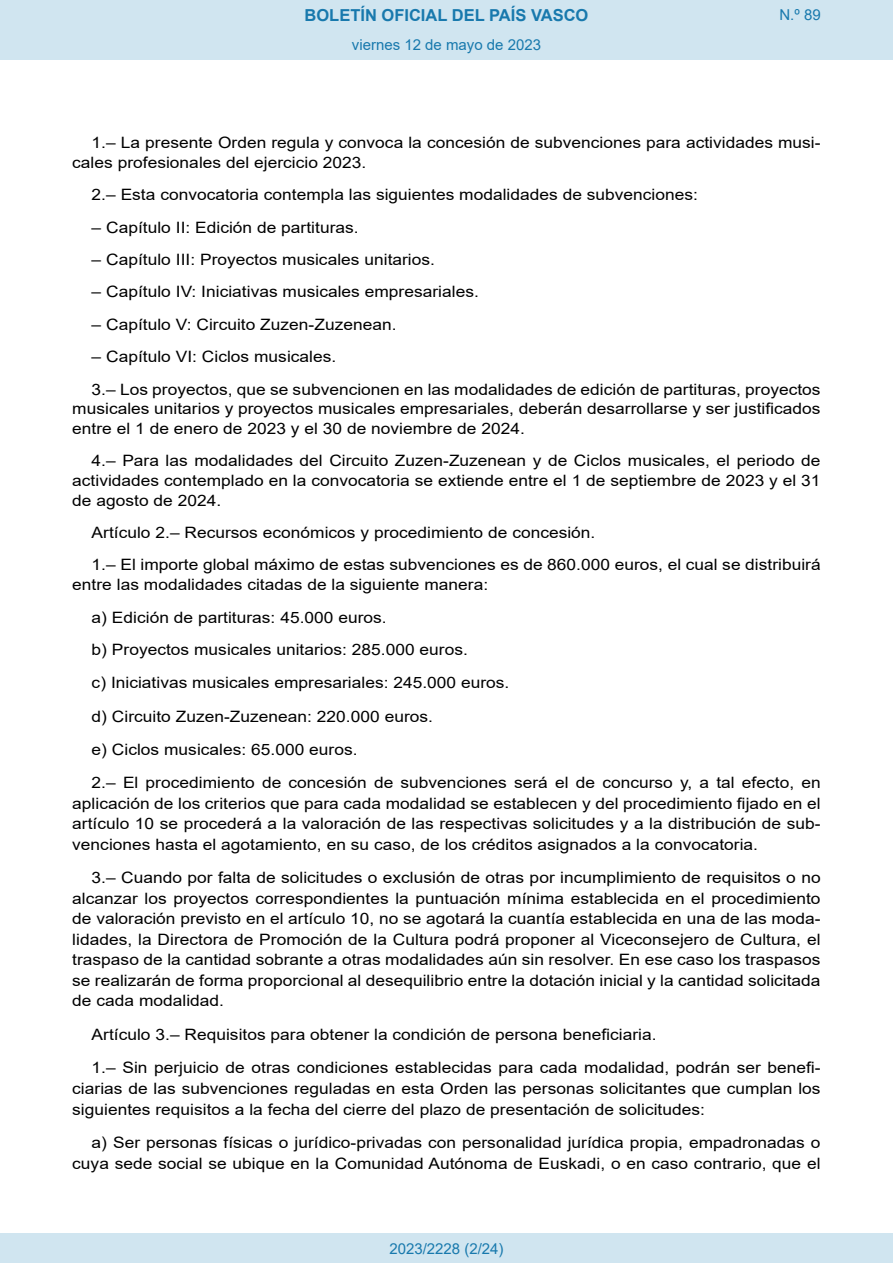
<style>
.page{position:relative;width:893px;height:1263px;background:#fff}
.page>*{position:absolute;margin:0;border:0;box-sizing:border-box;transform-origin:0 0}
.t1{font:700 16.5px "Arial";color:#1879ad}
.BOPVDetalle{font:15.6px/20.5px "Arial";color:#000;text-align:justify;scale:1.11 1}
.Paginacion_Centro{font:15px "Arial";color:#1879ad}
</style>
<div class="page">
<div style="left:0;top:0;width:893px;height:60px;background:#d0e5f0"></div>
<div style="left:0;top:1233px;width:893px;height:30px;background:#d0e5f0"></div>
<p class="t1" style="left:305px;top:3px;width:285px">BOLETÍN OFICIAL DEL PAÍS VASCO</p>
<p class="Paginacion_Centro" style="left:352px;top:35px;width:191px">viernes 12 de mayo de 2023</p>
<p class="Paginacion_Centro" style="left:779px;top:5px;width:43px">N.º 89</p>
<p class="BOPVDetalle" style="left:72px;top:133px;width:676px;line-height:19.6px;text-indent:19px">1.– La presente Orden regula y convoca la concesión de subvenciones para actividades musi&shy;cales profesionales del ejercicio 2023.</p>
<p class="BOPVDetalle" style="left:92px;top:184px;width:548px">2.– Esta convocatoria contempla las siguientes modalidades de subvenciones:</p>
<p class="BOPVDetalle" style="left:92px;top:217px;width:242px">– Capítulo II: Edición de partituras.</p>
<p class="BOPVDetalle" style="left:92px;top:249px;width:311px">– Capítulo III: Proyectos musicales unitarios.</p>
<p class="BOPVDetalle" style="left:92px;top:281px;width:350px">– Capítulo IV: Iniciativas musicales empresariales.</p>
<p class="BOPVDetalle" style="left:92px;top:314px;width:276px">– Capítulo V: Circuito Zuzen-Zuzenean.</p>
<p class="BOPVDetalle" style="left:92px;top:346px;width:222px">– Capítulo VI: Ciclos musicales.</p>
<p class="BOPVDetalle" style="left:72px;top:379px;width:676px;line-height:19.6px;text-indent:19px">3.– Los proyectos, que se subvencionen en las modalidades de edición de partituras, proyectos musicales unitarios y proyectos musicales empresariales, deberán desarrollarse y ser justificados entre el 1 de enero de 2023 y el 30 de noviembre de 2024.</p>
<p class="BOPVDetalle" style="left:72px;top:451px;width:676px;line-height:19.6px;text-indent:19px">4.– Para las modalidades del Circuito Zuzen-Zuzenean y de Ciclos musicales, el periodo de actividades contemplado en la convocatoria se extiende entre el 1 de septiembre de 2023 y el 31 de agosto de 2024.</p>
<p class="BOPVDetalle" style="left:92px;top:522px;width:455px">Artículo 2.– Recursos económicos y procedimiento de concesión.</p>
<p class="BOPVDetalle" style="left:72px;top:555px;width:676px;line-height:19.6px;text-indent:19px">1.– El importe global máximo de estas subvenciones es de 860.000 euros, el cual se distribuirá entre las modalidades citadas de la siguiente manera:</p>
<p class="BOPVDetalle" style="left:92px;top:607px;width:267px">a) Edición de partituras: 45.000 euros.</p>
<p class="BOPVDetalle" style="left:92px;top:639px;width:340px">b) Proyectos musicales unitarios: 285.000 euros.</p>
<p class="BOPVDetalle" style="left:92px;top:672px;width:378px">c) Iniciativas musicales empresariales: 245.000 euros.</p>
<p class="BOPVDetalle" style="left:92px;top:706px;width:309px">d) Circuito Zuzen-Zuzenean: 220.000 euros.</p>
<p class="BOPVDetalle" style="left:92px;top:739px;width:241px">e) Ciclos musicales: 65.000 euros.</p>
<p class="BOPVDetalle" style="left:72px;top:772px;width:676px;text-indent:19px">2.– El procedimiento de concesión de subvenciones será el de concurso y, a tal efecto, en aplicación de los criterios que para cada modalidad se establecen y del procedimiento fijado en el artículo 10 se procederá a la valoración de las respectivas solicitudes y a la distribución de sub&shy;venciones hasta el agotamiento, en su caso, de los créditos asignados a la convocatoria.</p>
<p class="BOPVDetalle" style="left:72px;top:867px;width:676px;text-indent:19px">3.– Cuando por falta de solicitudes o exclusión de otras por incumplimiento de requisitos o no alcanzar los proyectos correspondientes la puntuación mínima establecida en el procedimiento de valoración previsto en el artículo 10, no se agotará la cuantía establecida en una de las moda&shy;lidades, la Directora de Promoción de la Cultura podrá proponer al Viceconsejero de Cultura, el traspaso de la cantidad sobrante a otras modalidades aún sin resolver. En ese caso los traspasos se realizarán de forma proporcional al desequilibrio entre la dotación inicial y la cantidad solicitada de cada modalidad.</p>
<p class="BOPVDetalle" style="left:92px;top:1024px;width:510px">Artículo 3.– Requisitos para obtener la condición de persona beneficiaria.</p>
<p class="BOPVDetalle" style="left:72px;top:1057px;width:676px;text-indent:19px">1.– Sin perjuicio de otras condiciones establecidas para cada modalidad, podrán ser benefi&shy;ciarias de las subvenciones reguladas en esta Orden las personas solicitantes que cumplan los siguientes requisitos a la fecha del cierre del plazo de presentación de solicitudes:</p>
<p class="BOPVDetalle" style="left:72px;top:1132px;width:676px;line-height:21px;text-align:right">a) Ser personas físicas o jurídico-privadas con personalidad jurídica propia, empadronadas o cuya sede social se ubique en la Comunidad Autónoma de Euskadi, o en caso contrario, que el</p>
<p class="Paginacion_Centro" style="left:389px;top:1238px;width:116px">2023/2228 (2/24)</p>
</div>
